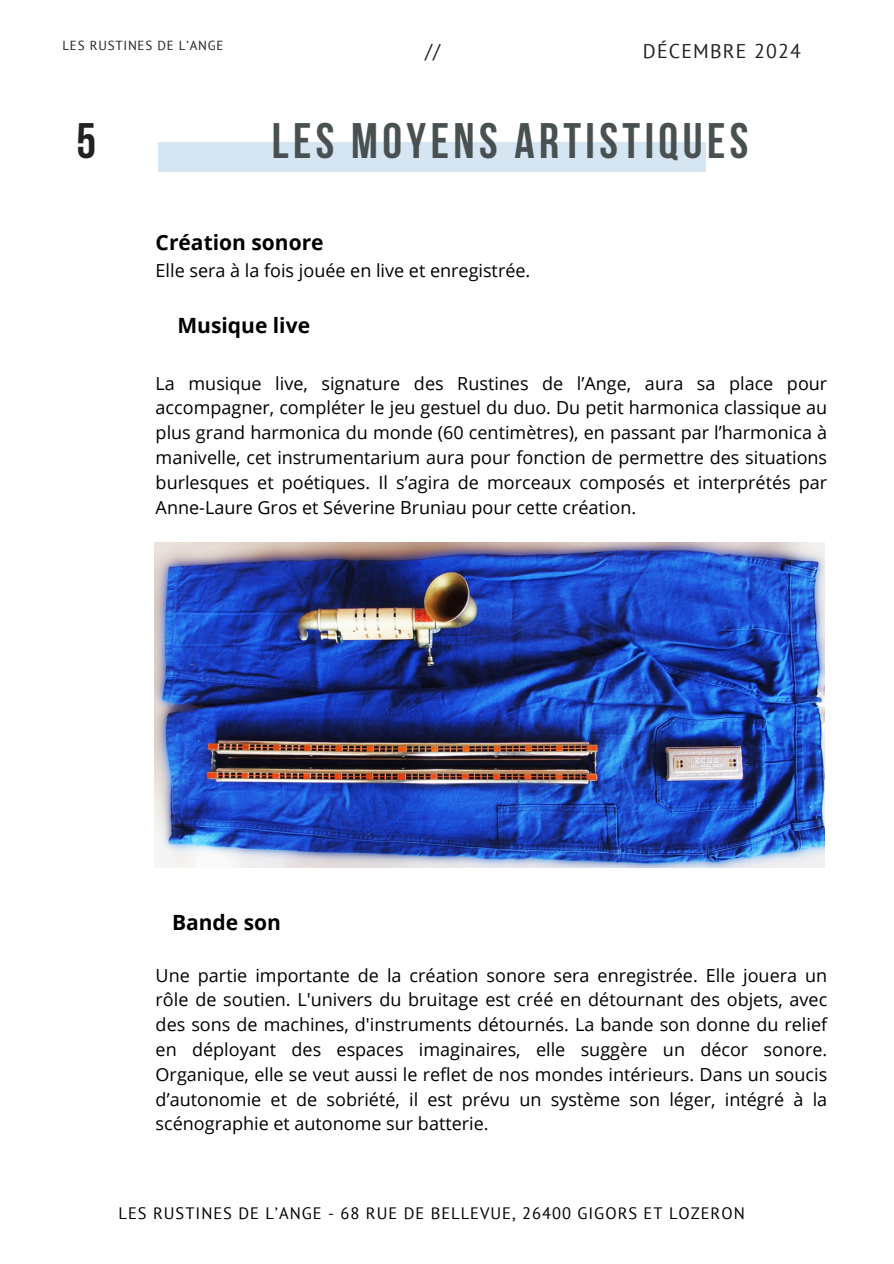
<style>
.page{position:relative;width:894px;height:1264px;background:#fff}
.page>*{position:absolute;margin:0;border:0;box-sizing:border-box;transform-origin:0 0}
.t1{font:700 49.65px "Bebas Neue";letter-spacing:.09em;color:#495052}
.t2{font:700 49.65px "Bebas Neue";color:#222}
.t3{font:700 21px "Open Sans";color:#000}
.t4{font:19.8px "PT Sans";letter-spacing:.06em;color:#222}
.t5{font:18px/24.8px "Open Sans";color:#000;text-align:justify}
.t6{font:16.5px "PT Sans";letter-spacing:.06em;color:#000}
.t7{font:13.05px "PT Sans";letter-spacing:.06em;color:#222}
</style>
<div class="page">
<div style="left:158px;top:142px;width:547px;height:30px;background:#d5e5f1"></div>
<img style="left:155px;top:543px;width:669px;height:324px">
<h3 class="t7" style="left:62px;top:37px;width:163px">LES RUSTINES DE L’ANGE</h3>
<h5 class="t4" style="left:425px;top:37px;width:17px">//</h5>
<h5 class="t4" style="left:642px;top:37px;width:160px">DÉCEMBRE 2024</h5>
<h5 class="t2" style="left:76px;top:120px;width:21px">5</h5>
<p class="t1" style="left:272px;top:121px;width:478px">LES MOYENS ARTISTIQUES</p>
<p class="t3" style="left:156px;top:228px;width:169px">Création sonore</p>
<p class="t5" style="left:156px;top:258px;width:376px">Elle sera à la fois jouée en live et enregistrée.</p>
<p class="t3" style="left:177px;top:311px;width:134px">Musique live</p>
<h2 class="t5" style="left:156px;top:370px;width:673px">La musique live, signature des Rustines de l’Ange, aura sa place pour accompagner, compléter le jeu gestuel du duo. Du petit harmonica classique au plus grand harmonica du monde (60 centimètres), en passant par l’harmonica à manivelle, cet instrumentarium aura pour fonction de permettre des situations burlesques et poétiques. Il s’agira de morceaux composés et interprétés par Anne-Laure Gros et Séverine Bruniau pour cette création.</h2>
<h1 class="t3" style="left:172px;top:907px;width:110px">Bande son</h1>
<p class="t5" style="left:156px;top:962px;width:673px">Une partie importante de la création sonore sera enregistrée. Elle jouera un rôle de soutien. L'univers du bruitage est créé en détournant des objets, avec des sons de machines, d'instruments détournés. La bande son donne du relief en déployant des espaces imaginaires, elle suggère un décor sonore.<br>Organique, elle se veut aussi le reflet de nos mondes intérieurs. Dans un soucis d’autonomie et de sobriété, il est prévu un système son léger, intégré à la scénographie et autonome sur batterie.</p>
<h3 class="t6" style="left:118px;top:1202px;width:627px">LES RUSTINES DE L’ANGE - 68 RUE DE BELLEVUE, 26400 GIGORS ET LOZERON</h3>
</div>
